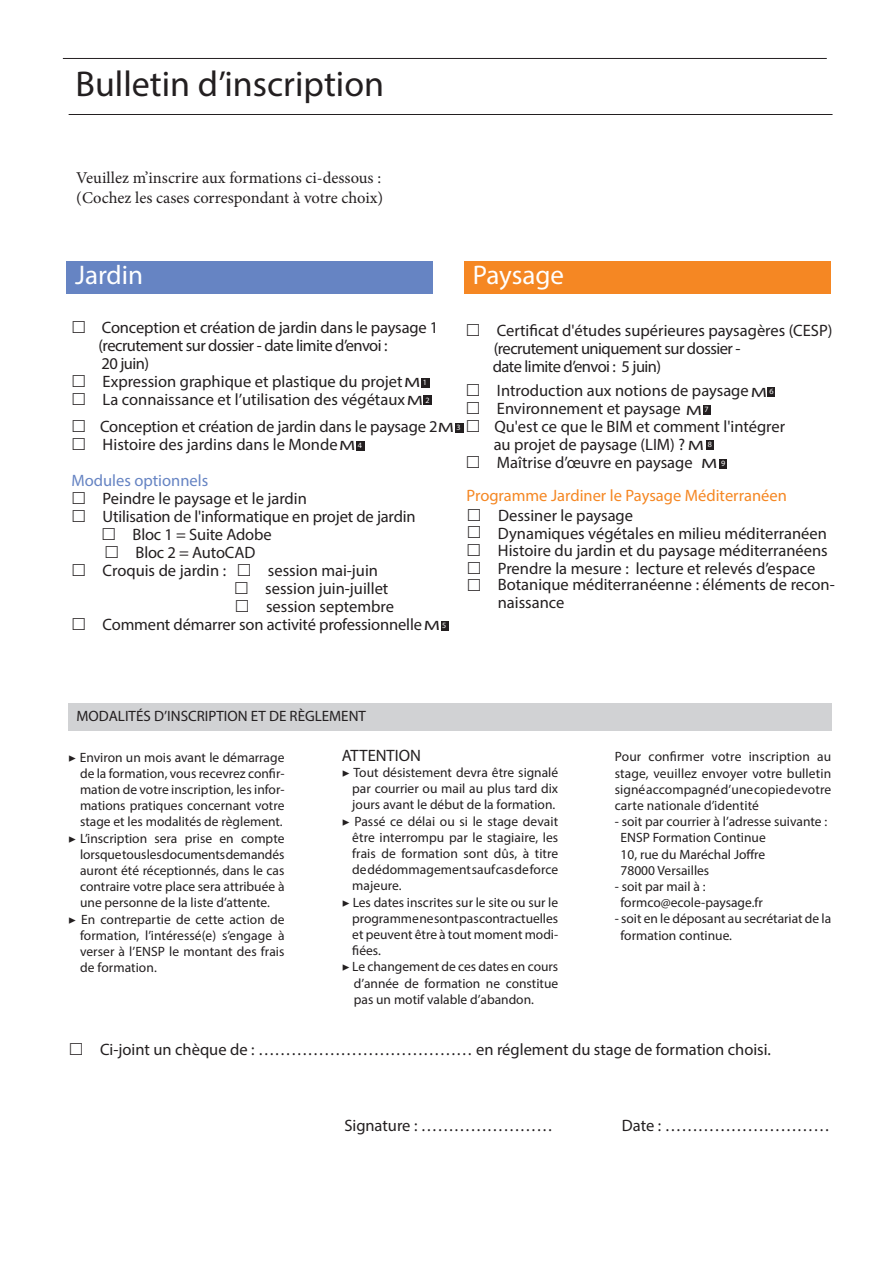
<style>
.page{position:relative;width:893px;height:1263px;background:#fff}
.page>*{position:absolute;margin:0;border:0;box-sizing:border-box;transform-origin:0 0}
.t1{font:36px "Myriad Pro";color:#231f20}
.t2{font:27px "Myriad Pro";color:#fff}
.t3{font:16.5px/18px "Myriad Pro";color:#231f20}
.t4{font:16.5px "Myriad Pro";letter-spacing:-.03em;color:#231f20}
.t5{font:16.5px "Minion Pro";color:#231f20}
.t6{font:16.5px "Myriad Pro";color:#f58723}
.t7{font:16.5px "Myriad Pro";color:#6684c3}
.t8{font:15px "Myriad Pro";color:#231f20}
.t9{font:13.5px/16.2px "Myriad Pro";color:#231f20;text-align:justify}
.t10{font:13.5px "Myriad Pro";color:#231f20;scale:1.5 1}
.t11{font:8.1px "Myriad Pro";color:#fff}
.s1{font-family:"Minion Pro"}
</style>
<div class="page">
<div style="left:66px;top:261px;width:367px;height:33px;background:#6684c3"></div>
<div style="left:464px;top:261px;width:367px;height:33px;background:#f58723"></div>
<div style="left:767px;top:387px;width:8px;height:10px;background:#231f20"></div>
<div style="left:703px;top:405px;width:8px;height:10px;background:#231f20"></div>
<div style="left:706px;top:440px;width:8px;height:10px;background:#231f20"></div>
<div style="left:68px;top:703px;width:764px;height:28px;background:#d1d2d4"></div>
<hr style="left:63px;top:58px;width:764px;height:1px;background:#231f20">
<hr style="left:69px;top:114px;width:763px;height:1px;background:#231f20">
<div style="left:421px;top:378px;width:8px;height:10px;background:#231f20"></div>
<div style="left:424px;top:395px;width:8px;height:10px;background:#231f20"></div>
<div style="left:356px;top:441px;width:8px;height:9px;background:#231f20"></div>
<div style="left:441px;top:621px;width:8px;height:9px;background:#231f20"></div>
<div style="left:719px;top:459px;width:8px;height:10px;background:#231f20"></div>
<div style="left:455px;top:423px;width:8px;height:9px;background:#231f20"></div>
<p class="t1" style="left:76px;top:61px;width:310px">Bulletin d’inscription</p>
<p class="t5" style="left:76px;top:167px;width:306px">Veuillez m’inscrire aux formations ci-dessous :</p>
<p class="t5" style="left:76px;top:187px;width:308px">(Cochez les cases correspondant à votre choix)</p>
<p class="t2" style="left:75px;top:258px;width:70px">Jardin</p>
<p class="t3" style="left:102px;top:318px;width:338px">Conception et création de jardin dans le paysage 1</p>
<p class="t4" style="left:98px;top:335px;width:291px">(recrutement sur dossier - date limite d’envoi :</p>
<p class="t3" style="left:101px;top:354px;width:49px">20 juin)</p>
<p class="t3" style="left:103px;top:372px;width:301px">Expression graphique et plastique du projet</p>
<p class="t3" style="left:103px;top:390px;width:304px">La connaissance et l’utilisation des végétaux</p>
<p class="t3" style="left:100px;top:417px;width:339px">Conception et création de jardin dans le paysage 2</p>
<p class="t3" style="left:103px;top:435px;width:237px">Histoire des jardins dans le Monde</p>
<p class="t7" style="left:71px;top:470px;width:138px">Modules optionnels</p>
<p class="t3" style="left:103px;top:489px;width:206px">Peindre le paysage et le jardin</p>
<p class="t3" style="left:103px;top:507px;width:315px">Utilisation de l'informatique en projet de jardin</p>
<p class="t3" style="left:133px;top:525px;width:141px">Bloc 1 = Suite Adobe</p>
<p class="t3" style="left:136px;top:543px;width:121px">Bloc 2 = AutoCAD</p>
<p class="t3" style="left:103px;top:561px;width:125px">Croquis de jardin :</p>
<p class="t3" style="left:268px;top:561px;width:112px">session mai-juin</p>
<p class="t3" style="left:265px;top:579px;width:125px">session juin-juillet</p>
<p class="t3" style="left:266px;top:597px;width:129px">session septembre</p>
<p class="t3" style="left:103px;top:615px;width:321px">Comment démarrer son activité professionnelle</p>
<p class="t2" style="left:473px;top:258px;width:93px">Paysage</p>
<p class="t3" style="left:497px;top:321px;width:337px">Certificat d'études supérieures paysagères (CESP)</p>
<p class="t4" style="left:494px;top:339px;width:248px">(recrutement uniquement sur dossier -</p>
<p class="t4" style="left:493px;top:357px;width:170px">date limite d’envoi : 5 juin)</p>
<p class="t3" style="left:497px;top:381px;width:253px">Introduction aux notions de paysage</p>
<p class="t3" style="left:497px;top:399px;width:185px">Environnement et paysage</p>
<p class="t3" style="left:494px;top:417px;width:292px">Qu'est ce que le BIM et comment l'intégrer</p>
<p class="t3" style="left:494px;top:435px;width:193px">au projet de paysage (LIM) ?</p>
<p class="t3" style="left:497px;top:453px;width:197px">Maîtrise d’œuvre en paysage</p>
<p class="t10" style="left:404px;top:375px;width:12px">M</p>
<p class="t11" style="left:423px;top:378px;width:6px">1</p>
<p class="t10" style="left:407px;top:392px;width:12px">M</p>
<p class="t11" style="left:425px;top:395px;width:6px">2</p>
<p class="t10" style="left:751px;top:384px;width:12px">M</p>
<p class="t11" style="left:769px;top:387px;width:6px">6</p>
<p class="t10" style="left:686px;top:402px;width:12px">M</p>
<p class="t11" style="left:705px;top:405px;width:6px">7</p>
<p class="t10" style="left:688px;top:437px;width:12px">M</p>
<p class="t11" style="left:708px;top:440px;width:6px">8</p>
<p class="t10" style="left:438px;top:419px;width:12px">M</p>
<p class="t11" style="left:456px;top:422px;width:6px">3</p>
<p class="t10" style="left:339px;top:437px;width:12px">M</p>
<p class="t11" style="left:358px;top:440px;width:6px">4</p>
<p class="t10" style="left:701px;top:456px;width:12px">M</p>
<p class="t11" style="left:721px;top:458px;width:6px">9</p>
<p class="t6" style="left:467px;top:485px;width:322px">Programme Jardiner le Paysage Méditerranéen</p>
<p class="t3" style="left:498px;top:506px;width:137px">Dessiner le paysage</p>
<p class="t3" style="left:498px;top:524px;width:331px">Dynamiques végétales en milieu méditerranéen</p>
<p class="t3" style="left:498px;top:541px;width:331px">Histoire du jardin et du paysage méditerranéens</p>
<p class="t3" style="left:498px;top:559px;width:319px">Prendre la mesure : lecture et relevés d’espace</p>
<p class="t3" style="left:498px;top:576px;width:339px">Botanique méditerranéenne : éléments de recon&shy;naissance</p>
<p class="t10" style="left:424px;top:617px;width:12px">M</p>
<p class="t11" style="left:442px;top:620px;width:6px">5</p>
<p class="t8" style="left:77px;top:707px;width:291px">MODALITÉS D’INSCRIPTION ET DE RÈGLEMENT</p>
<p class="t9" style="left:80px;top:749px;width:206px;text-indent:-12px"><span class="s1">▶</span> Environ un mois avant le démarrage de la formation, vous recevrez confir&shy;mation de votre inscription, les infor&shy;mations pratiques concernant votre stage et les modalités de règlement.</p>
<p class="t9" style="left:80px;top:830px;width:206px;text-indent:-12px"><span class="s1">▶</span> L’inscription sera prise en compte lorsque tous les documents demandés auront été réceptionnés, dans le cas contraire votre place sera attribuée à une personne de la liste d’attente.</p>
<p class="t9" style="left:80px;top:911px;width:206px;text-indent:-12px"><span class="s1">▶</span> En contrepartie de cette action de formation, l’intéressé(e) s’engage à verser à l’ENSP le montant des frais de formation.</p>
<p class="t3" style="left:342px;top:746px;width:81px">ATTENTION</p>
<p class="t9" style="left:352px;top:764px;width:207px;text-indent:-10px"><span class="s1">▶</span> Tout désistement devra être signalé par courrier ou mail au plus tard dix jours avant le début de la formation.</p>
<p class="t9" style="left:352px;top:813px;width:207px;text-indent:-10px"><span class="s1">▶</span> Passé ce délai ou si le stage devait être interrompu par le stagiaire, les frais de formation sont dûs, à titre de dédommagement sauf cas de force majeure.</p>
<p class="t9" style="left:352px;top:894px;width:207px;text-indent:-10px"><span class="s1">▶</span> Les dates inscrites sur le site ou sur le programme ne sont pas contractuelles et peuvent être à tout moment modi&shy;fiées.</p>
<p class="t9" style="left:354px;top:958px;width:206px;text-indent:-12px"><span class="s1">▶</span> Le changement de ces dates en cours d’année de formation ne constitue pas un motif valable d’abandon.</p>
<p class="t9" style="left:615px;top:748px;width:218px">Pour confirmer votre inscription au stage, veuillez envoyer votre bulletin signé accompagné d’une copie de votre carte nationale d’identité</p>
<p class="t9" style="left:615px;top:813px;width:214px">- soit par courrier à l’adresse suivante :</p>
<p class="t9" style="left:620px;top:829px;width:147px">ENSP Formation Continue</p>
<p class="t9" style="left:620px;top:846px;width:146px">10, rue du Maréchal Joffre</p>
<p class="t9" style="left:620px;top:862px;width:90px">78000 Versailles</p>
<p class="t9" style="left:615px;top:878px;width:92px">- soit par mail à :</p>
<p class="t9" style="left:620px;top:894px;width:144px">formco@ecole-paysage.fr</p>
<p class="t9" style="left:615px;top:910px;width:218px">- soit en le déposant au secrétariat de la</p>
<p class="t9" style="left:620px;top:927px;width:113px">formation continue.</p>
<p class="t3" style="left:100px;top:1040px;width:672px">Ci-joint un chèque de : ………………………………… en réglement du stage de formation choisi.</p>
<p class="t3" style="left:344px;top:1116px;width:210px">Signature : ……………………</p>
<p class="t3" style="left:622px;top:1116px;width:209px">Date : …………………………</p>
</div>
